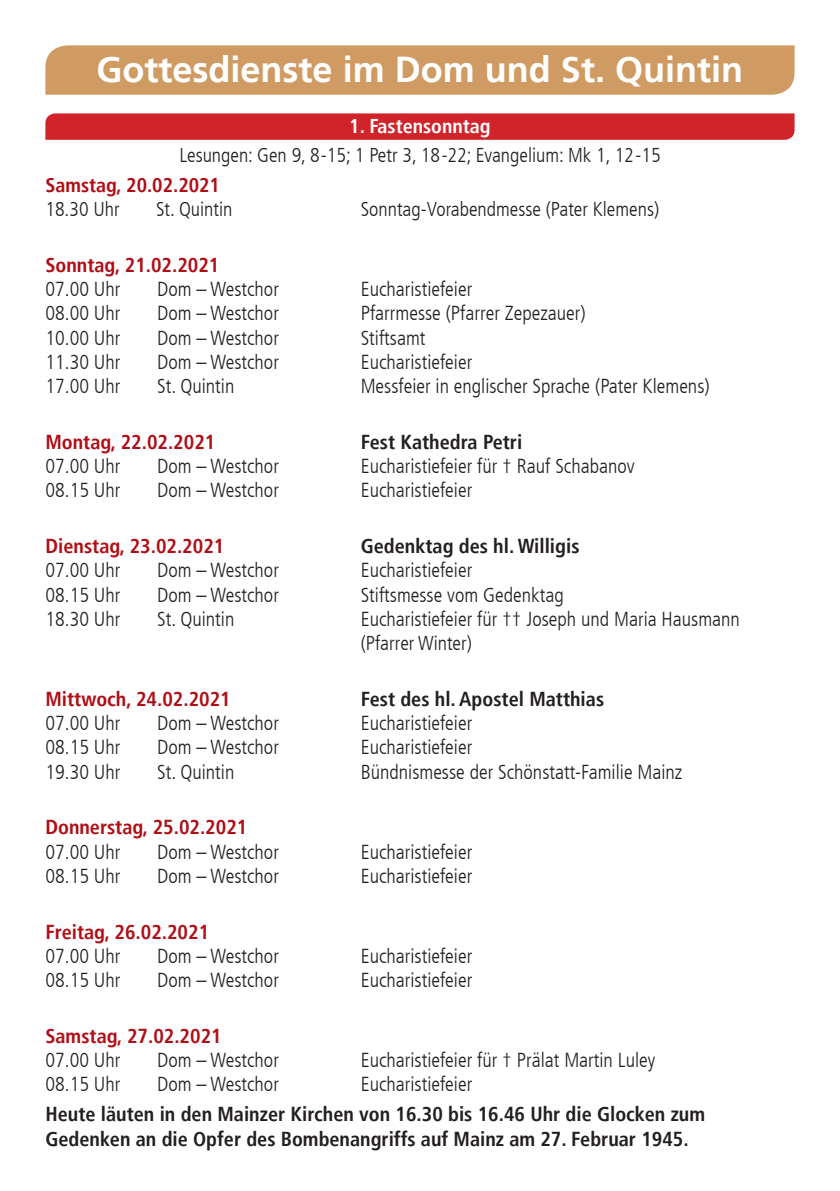
<style>
.page{position:relative;width:840px;height:1191px;background:#fff}
.page>*{position:absolute;margin:0;border:0;box-sizing:border-box;transform-origin:0 0}
.t1{font:700 36px "Frutiger LT";color:#fff}
.t2{font:300 condensed 20.2px "Frutiger LT";color:#231f20}
.t3{font:700 condensed 20.2px/24.2px "Frutiger LT";color:#231f20}
.t4{font:700 condensed 20.2px "Frutiger LT";color:#b00d15}
.t5{font:300 condensed 20px "Frutiger LT";color:#231f20}
.t6{font:700 condensed 20px "Frutiger LT";color:#b00d15}
.t7{font:700 condensed 20px "Frutiger LT";color:#fff}
</style>
<div class="page">
<svg style="left:45px;top:113px;width:749px;height:27px;background:#d2282f"></svg>
<div style="left:45px;top:45px;width:749px;height:50px;background:#cf9b62"></div>
<h1 class="t1" style="left:96px;top:49px;width:648px">Gottesdienste im Dom und St. Quintin</h1>
<p class="t7" style="left:349px;top:114px;width:143px">1. Fastensonntag</p>
<p class="t5" style="left:179px;top:144px;width:482px">Lesungen: Gen 9, 8-15; 1 Petr 3, 18-22; Evangelium: Mk 1, 12-15</p>
<p class="t6" style="left:45px;top:173px;width:176px">Samstag, 20.02.2021</p>
<p class="t5" style="left:45px;top:198px;width:76px">18.30 Uhr</p>
<p class="t5" style="left:156px;top:198px;width:78px">St. Quintin</p>
<p class="t5" style="left:360px;top:198px;width:300px">Sonntag-Vorabendmesse (Pater Klemens)</p>
<p class="t4" style="left:45px;top:253px;width:175px">Sonntag, 21.02.2021</p>
<p class="t2" style="left:45px;top:278px;width:77px">07.00 Uhr</p>
<p class="t2" style="left:157px;top:278px;width:123px">Dom – Westchor</p>
<p class="t2" style="left:360px;top:278px;width:113px">Eucharistiefeier</p>
<p class="t2" style="left:45px;top:302px;width:77px">08.00 Uhr</p>
<p class="t2" style="left:157px;top:302px;width:123px">Dom – Westchor</p>
<p class="t2" style="left:360px;top:302px;width:226px">Pfarrmesse (Pfarrer Zepezauer)</p>
<p class="t2" style="left:45px;top:326px;width:77px">10.00 Uhr</p>
<p class="t2" style="left:157px;top:326px;width:123px">Dom – Westchor</p>
<p class="t2" style="left:360px;top:326px;width:66px">Stiftsamt</p>
<p class="t2" style="left:45px;top:350px;width:77px">11.30 Uhr</p>
<p class="t2" style="left:157px;top:350px;width:123px">Dom – Westchor</p>
<p class="t2" style="left:360px;top:350px;width:113px">Eucharistiefeier</p>
<p class="t2" style="left:45px;top:374px;width:77px">17.00 Uhr</p>
<p class="t2" style="left:157px;top:374px;width:79px">St. Quintin</p>
<p class="t2" style="left:360px;top:374px;width:350px">Messfeier in englischer Sprache (Pater Klemens)</p>
<p class="t4" style="left:45px;top:430px;width:171px">Montag, 22.02.2021</p>
<p class="t3" style="left:360px;top:430px;width:163px">Fest Kathedra Petri</p>
<p class="t2" style="left:45px;top:454px;width:77px">07.00 Uhr</p>
<p class="t2" style="left:157px;top:454px;width:123px">Dom – Westchor</p>
<p class="t2" style="left:360px;top:454px;width:275px">Eucharistiefeier für † Rauf Schabanov</p>
<p class="t2" style="left:45px;top:479px;width:77px">08.15 Uhr</p>
<p class="t2" style="left:157px;top:479px;width:123px">Dom – Westchor</p>
<p class="t2" style="left:360px;top:479px;width:113px">Eucharistiefeier</p>
<p class="t4" style="left:45px;top:534px;width:180px">Dienstag, 23.02.2021</p>
<p class="t3" style="left:360px;top:534px;width:220px">Gedenktag des hl. Willigis</p>
<p class="t2" style="left:45px;top:559px;width:77px">07.00 Uhr</p>
<p class="t2" style="left:157px;top:559px;width:123px">Dom – Westchor</p>
<p class="t2" style="left:360px;top:559px;width:113px">Eucharistiefeier</p>
<p class="t2" style="left:45px;top:583px;width:77px">08.15 Uhr</p>
<p class="t2" style="left:157px;top:583px;width:123px">Dom – Westchor</p>
<p class="t2" style="left:360px;top:583px;width:204px">Stiftsmesse vom Gedenktag</p>
<p class="t2" style="left:45px;top:607px;width:77px">18.30 Uhr</p>
<p class="t2" style="left:157px;top:607px;width:79px">St. Quintin</p>
<p class="t2" style="left:360px;top:607px;width:380px">Eucharistiefeier für †† Joseph und Maria Hausmann</p>
<p class="t5" style="left:360px;top:632px;width:113px">(Pfarrer Winter)</p>
<p class="t4" style="left:45px;top:687px;width:187px">Mittwoch, 24.02.2021</p>
<p class="t3" style="left:360px;top:687px;width:245px">Fest des hl. Apostel Matthias</p>
<p class="t2" style="left:45px;top:711px;width:77px">07.00 Uhr</p>
<p class="t2" style="left:157px;top:711px;width:123px">Dom – Westchor</p>
<p class="t2" style="left:360px;top:711px;width:113px">Eucharistiefeier</p>
<p class="t2" style="left:45px;top:736px;width:77px">08.15 Uhr</p>
<p class="t2" style="left:157px;top:736px;width:123px">Dom – Westchor</p>
<p class="t2" style="left:360px;top:736px;width:113px">Eucharistiefeier</p>
<p class="t2" style="left:45px;top:760px;width:77px">19.30 Uhr</p>
<p class="t2" style="left:157px;top:760px;width:79px">St. Quintin</p>
<p class="t2" style="left:360px;top:760px;width:323px">Bündnismesse der Schönstatt-Familie Mainz</p>
<p class="t4" style="left:45px;top:815px;width:203px">Donnerstag, 25.02.2021</p>
<p class="t2" style="left:45px;top:840px;width:77px">07.00 Uhr</p>
<p class="t2" style="left:157px;top:840px;width:123px">Dom – Westchor</p>
<p class="t2" style="left:360px;top:840px;width:113px">Eucharistiefeier</p>
<p class="t2" style="left:45px;top:864px;width:77px">08.15 Uhr</p>
<p class="t2" style="left:157px;top:864px;width:123px">Dom – Westchor</p>
<p class="t2" style="left:360px;top:864px;width:113px">Eucharistiefeier</p>
<p class="t4" style="left:45px;top:919px;width:165px">Freitag, 26.02.2021</p>
<p class="t2" style="left:45px;top:944px;width:77px">07.00 Uhr</p>
<p class="t2" style="left:157px;top:944px;width:123px">Dom – Westchor</p>
<p class="t2" style="left:360px;top:944px;width:113px">Eucharistiefeier</p>
<p class="t2" style="left:45px;top:968px;width:77px">08.15 Uhr</p>
<p class="t2" style="left:157px;top:968px;width:123px">Dom – Westchor</p>
<p class="t2" style="left:360px;top:968px;width:113px">Eucharistiefeier</p>
<p class="t4" style="left:45px;top:1024px;width:178px">Samstag, 27.02.2021</p>
<p class="t2" style="left:45px;top:1048px;width:77px">07.00 Uhr</p>
<p class="t2" style="left:157px;top:1048px;width:123px">Dom – Westchor</p>
<p class="t2" style="left:360px;top:1048px;width:296px">Eucharistiefeier für † Prälat Martin Luley</p>
<p class="t2" style="left:45px;top:1073px;width:77px">08.15 Uhr</p>
<p class="t2" style="left:157px;top:1073px;width:123px">Dom – Westchor</p>
<p class="t2" style="left:360px;top:1073px;width:113px">Eucharistiefeier</p>
<p class="t3" style="left:45px;top:1102px;width:661px">Heute läuten in den Mainzer Kirchen von 16.30 bis 16.46 Uhr die Glocken zum<br>Gedenken an die Opfer des Bombenangriffs auf Mainz am 27. Februar 1945.</p>
</div>
